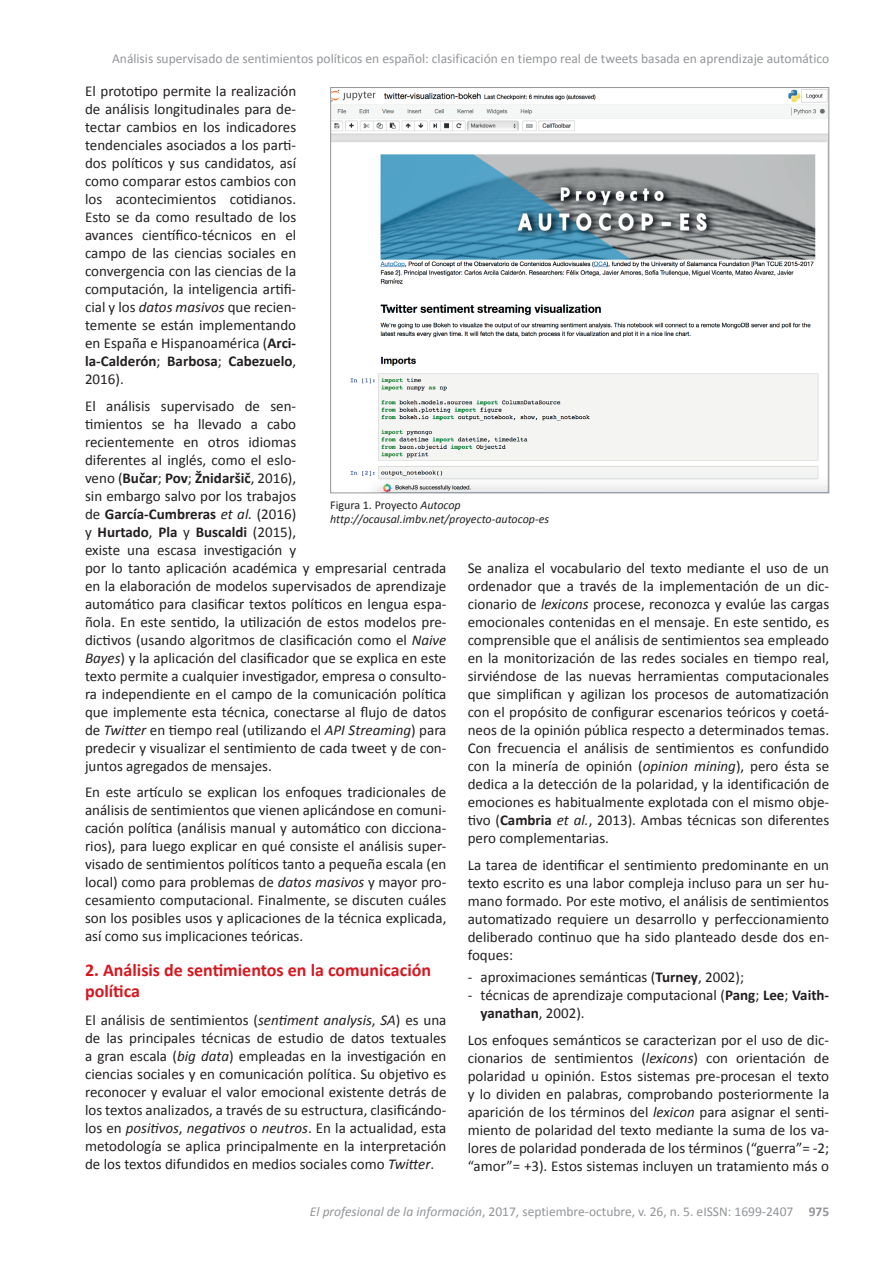
<style>
.page{position:relative;width:893px;height:1263px;background:#fff}
.page>*{position:absolute;margin:0;border:0;box-sizing:border-box;transform-origin:0 0}
.t1{font:700 18px/21.6px "Calibri";color:#d7171f}
.t2{font:15px/18px "Calibri";color:#231f20;text-align:justify}
.t3{font:13.5px "Calibri";color:#939598}
.t4{font:italic 12px/14.4px "Calibri";color:#231f20}
.s1{font-style:italic}
.s2{font-weight:700}
.s3{font-style:normal}
</style>
<div class="page">
<img style="left:332px;top:89px;width:495px;height:402px">
<p class="t3" style="left:112px;top:50px;width:719px">Análisis supervisado de sentimientos políticos en español: clasificación en tiempo real de tweets basada en aprendizaje automático</p>
<p class="t2" style="left:85px;top:82px;width:213px">El prototipo permite la realización de análisis longitudinales para de&shy;tectar cambios en los indicadores tendenciales asociados a los parti&shy;dos políticos y sus candidatos, así como comparar estos cambios con los acontecimientos cotidianos.<br>Esto se da como resultado de los avances científico-técnicos en el campo de las ciencias sociales en convergencia con las ciencias de la computación, la inteligencia artifi&shy;cial y los <span class="s1">datos masivos</span> que recien&shy;temente se están implementando en España e Hispanoamérica (<span class="s2">Arci&shy;la-Calderón</span>; <span class="s2">Barbosa</span>; <span class="s2">Cabezuelo</span>, 2016).</p>
<p class="t2" style="left:85px;top:397px;width:363px;text-align:left">El análisis supervisado de sen-<br>timientos se ha llevado a cabo<br>recientemente en otros idiomas<br>diferentes al inglés, como el eslo-<br>veno (<span class="s2">Bučar</span>; <span class="s2">Pov</span>; <span class="s2">Žnidaršič</span>, 2016),<br>sin embargo salvo por los trabajos<br>de <span class="s2">García-Cumbreras</span> <span class="s1">et al.</span> (2016)<br>y <span class="s2">Hurtado</span>, <span class="s2">Pla</span> y <span class="s2">Buscaldi</span> (2015),<br>existe una escasa investigación y<br>por lo tanto aplicación académica y empresarial centrada en la elaboración de modelos supervisados de aprendizaje automático para clasificar textos políticos en lengua espa&shy;ñola. En este sentido, la utilización de estos modelos pre&shy;dictivos (usando algoritmos de clasificación como el <span class="s1">Naive Bayes</span>) y la aplicación del clasificador que se explica en este texto permite a cualquier investigador, empresa o consulto&shy;ra independiente en el campo de la comunicación política que implemente esta técnica, conectarse al flujo de datos de <span class="s1">Twitter</span> en tiempo real (utilizando el <span class="s1">API Streaming</span>) para predecir y visualizar el sentimiento de cada tweet y de con&shy;juntos agregados de mensajes.</p>
<p class="t2" style="left:85px;top:783px;width:363px">En este artículo se explican los enfoques tradicionales de análisis de sentimientos que vienen aplicándose en comuni&shy;cación política (análisis manual y automático con dicciona&shy;rios), para luego explicar en qué consiste el análisis super&shy;visado de sentimientos políticos tanto a pequeña escala (en local) como para problemas de <span class="s1">datos masivos</span> y mayor pro&shy;cesamiento computacional. Finalmente, se discuten cuáles son los posibles usos y aplicaciones de la técnica explicada, así como sus implicaciones teóricas.</p>
<p class="t1" style="left:85px;top:959px;width:348px">2. Análisis de sentimientos en la comunicación política</p>
<p class="t2" style="left:85px;top:1011px;width:363px">El análisis de sentimientos (<span class="s1">sentiment analysis</span>, <span class="s1">SA</span>) es una de las principales técnicas de estudio de datos textuales a gran escala (<span class="s1">big data</span>) empleadas en la investigación en ciencias sociales y en comunicación política. Su objetivo es reconocer y evaluar el valor emocional existente detrás de los textos analizados, a través de su estructura, clasificándo&shy;los en <span class="s1">positivos</span>, <span class="s1">negativos</span> o <span class="s1">neutros</span>. En la actualidad, esta metodología se aplica principalmente en la interpretación de los textos difundidos en medios sociales como <span class="s1">Twitter</span>.</p>
<p class="t4" style="left:330px;top:497px;width:220px"><span class="s3">Figura 1. Proyecto</span> Autocop http://ocausal.imbv.net/proyecto-autocop-es</p>
<p class="t2" style="left:468px;top:559px;width:363px">Se analiza el vocabulario del texto mediante el uso de un ordenador que a través de la implementación de un dic&shy;cionario de <span class="s1">lexicons</span> procese, reconozca y evalúe las cargas emocionales contenidas en el mensaje. En este sentido, es comprensible que el análisis de sentimientos sea empleado en la monitorización de las redes sociales en tiempo real, sirviéndose de las nuevas herramientas computacionales que simplifican y agilizan los procesos de automatización con el propósito de configurar escenarios teóricos y coetá&shy;neos de la opinión pública respecto a determinados temas.<br>Con frecuencia el análisis de sentimientos es confundido con la minería de opinión (<span class="s1">opinion mining</span>), pero ésta se dedica a la detección de la polaridad, y la identificación de emociones es habitualmente explotada con el mismo obje&shy;tivo (<span class="s2">Cambria</span> <span class="s1">et al.</span>, 2013). Ambas técnicas son diferentes pero complementarias.</p>
<p class="t2" style="left:468px;top:856px;width:363px">La tarea de identificar el sentimiento predominante en un texto escrito es una labor compleja incluso para un ser hu&shy;mano formado. Por este motivo, el análisis de sentimientos automatizado requiere un desarrollo y perfeccionamiento deliberado continuo que ha sido planteado desde dos en&shy;foques:</p>
<p class="t2" style="left:468px;top:968px;width:278px">- aproximaciones semánticas (<span class="s2">Turney</span>, 2002);</p>
<p class="t2" style="left:480px;top:986px;width:350px;text-indent:-13px">- técnicas de aprendizaje computacional (<span class="s2">Pang</span>; <span class="s2">Lee</span>; <span class="s2">Vaith&shy;yanathan</span>, 2002).</p>
<p class="t2" style="left:468px;top:1031px;width:363px">Los enfoques semánticos se caracterizan por el uso de dic&shy;cionarios de sentimientos (<span class="s1">lexicons</span>) con orientación de polaridad u opinión. Estos sistemas pre-procesan el texto y lo dividen en palabras, comprobando posteriormente la aparición de los términos del <span class="s1">lexicon</span> para asignar el senti&shy;miento de polaridad del texto mediante la suma de los va&shy;lores de polaridad ponderada de los términos (“guerra”= -2; “amor”= +3). Estos sistemas incluyen un tratamiento más o</p>
<p class="t3" style="left:310px;top:1203px;width:521px"><span class="s1">El profesional de la información</span>, 2017, septiembre-octubre, v. 26, n. 5. eISSN: 1699-2407 <span class="s2">975</span></p>
</div>
